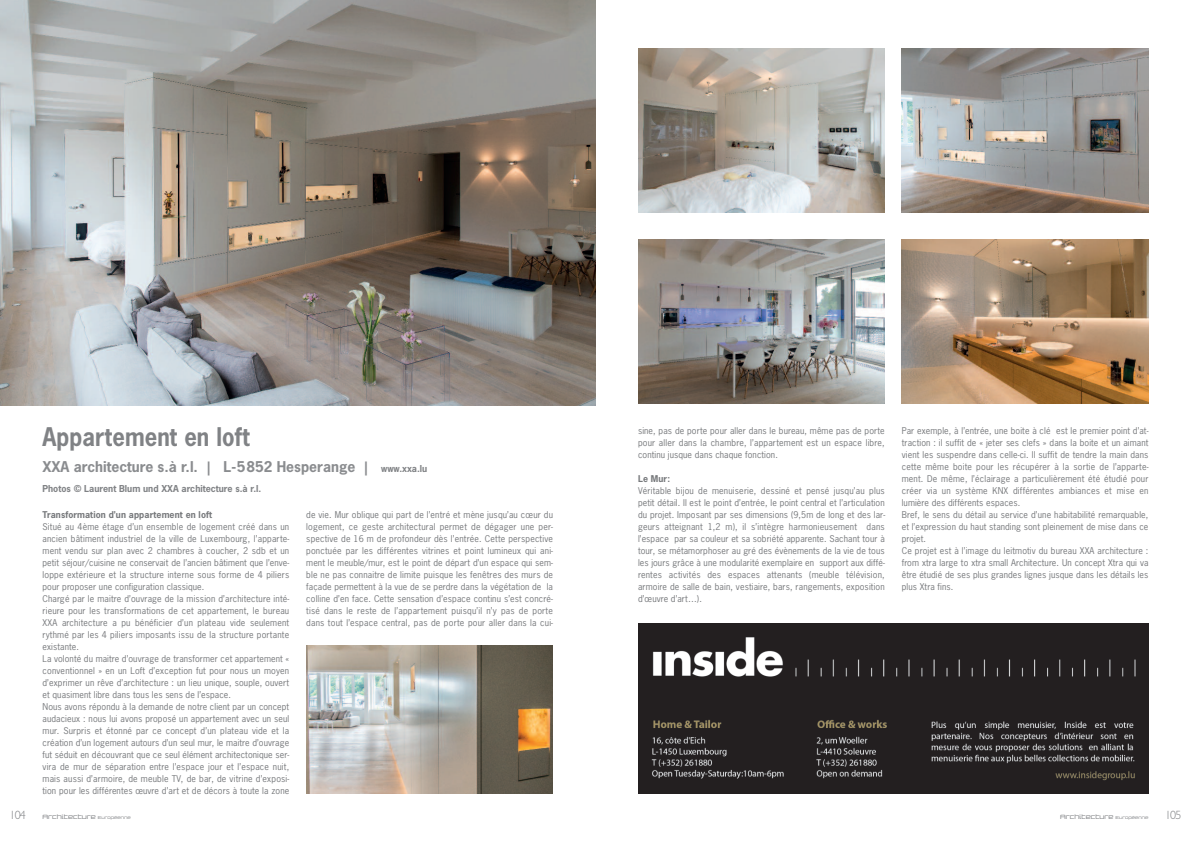
<style>
.page{position:relative;width:1191px;height:842px;background:#fff}
.page>*{position:absolute;margin:0;border:0;box-sizing:border-box;transform-origin:0 0}
.t1{font:700 24.2px "News Gothic LT";letter-spacing:.005em;color:#808285;scale:.91 1}
.t2{font:700 14px "News Gothic LT";color:#8a8c8f}
.t3{font:300 12px "Gill Sans Std";letter-spacing:-.075em;color:#808285}
.t4{font:700 9px "News Gothic LT";color:#808285}
.t5{font:8.8px/12px "News Gothic LT";letter-spacing:.015em;color:#76787b;text-align:justify}
.t6{font:700 8.8px "News Gothic LT";letter-spacing:.01em;color:#76787b}
.t7{font:6px "Design System C 500 R";color:#808285}
.s1{font-size:9px;color:#808285}
.s2{font-size:4px}
</style>
<div class="page">
<img style="left:638px;top:48px;width:246px;height:165px">
<img style="left:901px;top:48px;width:247px;height:165px">
<img style="left:638px;top:239px;width:246px;height:165px">
<img style="left:901px;top:239px;width:247px;height:165px">
<img style="left:638px;top:624px;width:510px;height:170px">
<img style="left:0;top:0;width:595px;height:405px">
<img style="left:306px;top:645px;width:247px;height:149px">
<h1 class="t1" style="left:43px;top:421px;width:229px">Appartement en loft</h1>
<h2 class="t2" style="left:43px;top:458px;width:386px">XXA architecture s.à r.l. | L-5852 Hesperange | <span class="s1">www.xxa.lu</span></h2>
<p class="t4" style="left:43px;top:483px;width:220px">Photos © Laurent Blum und XXA architecture s.à r.l.</p>
<p class="t6" style="left:43px;top:508px;width:171px">Transformation d’un appartement en loft</p>
<p class="t5" style="left:43px;top:520px;width:248px;text-align:left">Situé au 4ème étage d’un ensemble de logement créé dans un ancien bâtiment industriel de la ville de Luxembourg, l’apparte&shy;ment vendu sur plan avec 2 chambres à coucher, 2 sdb et un petit séjour/cuisine ne conservait de l’ancien bâtiment que l’enve&shy;loppe extérieure et la structure interne sous forme de 4 piliers pour proposer une configuration classique.<br>Chargé par le maitre d’ouvrage de la mission d’architecture inté&shy;rieure pour les transformations de cet appartement, le bureau XXA architecture a pu bénéficier d’un plateau vide seulement rythmé par les 4 piliers imposants issu de la structure portante existante.<br>La volonté du maitre d’ouvrage de transformer cet appartement « conventionnel » en un Loft d’exception fut pour nous un moyen d’exprimer un rêve d’architecture : un lieu unique, souple, ouvert et quasiment libre dans tous les sens de l’espace.<br>Nous avons répondu à la demande de notre client par un concept audacieux : nous lui avons proposé un appartement avec un seul mur. Surpris et étonné par ce concept d’un plateau vide et la création d’un logement autours d’un seul mur, le maitre d’ouvrage fut séduit en découvrant que ce seul élément architectonique ser&shy;vira de mur de séparation entre l’espace jour et l’espace nuit, mais aussi d’armoire, de meuble TV, de bar, de vitrine d’exposi&shy;tion pour les différentes œuvre d’art et de décors à toute la zone</p>
<p class="t5" style="left:306px;top:508px;width:248px">de vie. Mur oblique qui part de l’entré et mène jusqu’au cœur du logement, ce geste architectural permet de dégager une per&shy;spective de 16 m de profondeur dès l’entrée. Cette perspective ponctuée par les différentes vitrines et point lumineux qui ani&shy;ment le meuble/mur, est le point de départ d’un espace qui sem&shy;ble ne pas connaitre de limite puisque les fenêtres des murs de façade permettent à la vue de se perdre dans la végétation de la colline d’en face. Cette sensation d’espace continu s’est concré&shy;tisé dans le reste de l’appartement puisqu’il n’y pas de porte dans tout l’espace central, pas de porte pour aller dans la cui-</p>
<h3 class="t3" style="left:10px;top:810px;width:18px">104</h3>
<p class="t7" style="left:43px;top:813px;width:90px">Architecture <span class="s2">Européenne</span></p>
<p class="t5" style="left:638px;top:425px;width:248px">sine, pas de porte pour aller dans le bureau, même pas de porte pour aller dans la chambre, l’appartement est un espace libre, continu jusque dans chaque fonction.</p>
<p class="t6" style="left:638px;top:473px;width:34px">Le Mur:</p>
<p class="t5" style="left:638px;top:485px;width:249px">Véritable bijou de menuiserie, dessiné et pensé jusqu’au plus petit détail. Il est le point d’entrée, le point central et l’articulation du projet. Imposant par ses dimensions (9,5m de long et des lar&shy;geurs atteignant 1,2 m), il s’intègre harmonieusement dans l’espace par sa couleur et sa sobriété apparente. Sachant tour à tour, se métamorphoser au gré des évènements de la vie de tous les jours grâce à une modularité exemplaire en support aux diffé&shy;rentes activités des espaces attenants (meuble télévision, armoire de salle de bain, vestiaire, bars, rangements, exposition d’œuvre d’art…).</p>
<p class="t5" style="left:901px;top:425px;width:248px;text-align:left">Par exemple, à l’entrée, une boite à clé est le premier point d’at&shy;traction : il suffit de « jeter ses clefs » dans la boite et un aimant vient les suspendre dans celle-ci. Il suffit de tendre la main dans cette même boite pour les récupérer à la sortie de l’apparte&shy;ment. De même, l’éclairage a particulièrement été étudié pour créer via un système KNX différentes ambiances et mise en lumière des différents espaces.<br>Bref, le sens du détail au service d’une habitabilité remarquable, et l’expression du haut standing sont pleinement de mise dans ce projet.<br>Ce projet est à l’image du leitmotiv du bureau XXA architecture : from xtra large to xtra small Architecture. Un concept Xtra qui va être étudié de ses plus grandes lignes jusque dans les détails les plus Xtra fins.</p>
<p class="t7" style="left:1060px;top:813px;width:90px">Architecture <span class="s2">Européenne</span></p>
<h3 class="t3" style="left:1165px;top:810px;width:18px">105</h3>
</div>
